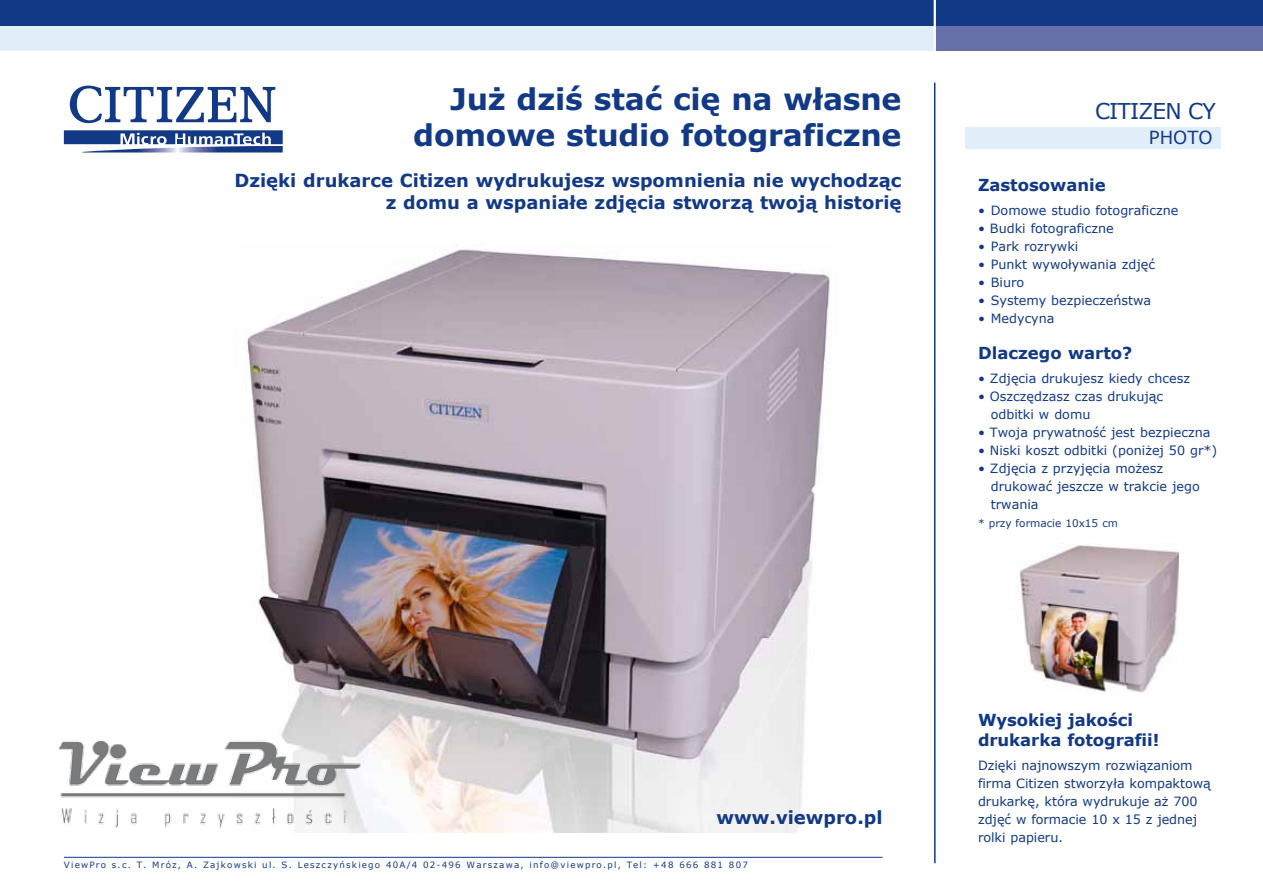
<style>
.page{position:relative;width:1263px;height:893px;background:#fff}
.page>*{position:absolute;margin:0;border:0;box-sizing:border-box;transform-origin:0 0}
.t1{font:700 30px/36px "Verdana";letter-spacing:-.005em;color:#123985;text-align:right}
.t2{font:21.75px "Verdana";letter-spacing:-.04em;color:#123985}
.t3{font:700 18px/21.6px "Verdana";color:#123985;text-align:right}
.t4{font:18px "Verdana";color:#123985}
.t5{font:700 16.5px/19.8px "Verdana";letter-spacing:-.005em;color:#123985}
.t6{font:12.75px/18px "Verdana";color:#123985}
.t7{font:10.5px "Verdana";color:#123985}
.t8{font:8.7px "Verdana";letter-spacing:.14em;color:#123985}
</style>
<div class="page">
<img style="left:246px;top:244px;width:584px;height:589px">
<div style="left:0;top:26px;width:934px;height:25px;background:#e1eef9"></div>
<div style="left:935px;top:26px;width:328px;height:25px;background:#6770a9"></div>
<div style="left:0;top:0;width:934px;height:26px;background:#123985"></div>
<div style="left:934px;top:0;width:329px;height:26px;background:#123985"></div>
<hr style="left:934px;top:83px;width:1px;height:780px;background:#123985">
<hr style="left:934px;top:0;width:2px;height:55px;background:#fff">
<div style="left:965px;top:128px;width:255px;height:21px;background:#e1eef9"></div>
<img style="left:1017px;top:544px;width:161px;height:149px">
<svg style="left:70px;top:86px;width:205px;height:37px"></svg>
<svg style="left:64px;top:130px;width:219px;height:23px"></svg>
<hr style="left:64px;top:857px;width:818px;height:1px;background:#123985">
<img style="left:58px;top:716px;width:346px;height:117px">
<h1 class="t1" style="left:413px;top:80px;width:490px">Już dziś stać cię na własne domowe studio fotograficzne</h1>
<h3 class="t3" style="left:234px;top:170px;width:669px">Dzięki drukarce Citizen wydrukujesz wspomnienia nie wychodząc z domu a wspaniałe zdjęcia stworzą twoją historię</h3>
<h3 class="t3" style="left:717px;top:807px;width:167px">www.viewpro.pl</h3>
<p class="t8" style="left:64px;top:860px;width:685px">ViewPro s.c. T. Mróz, A. Zajkowski ul. S. Leszczyńskiego 40A/4 02-496 Warszawa, info@viewpro.pl, Tel: +48 666 881 807</p>
<h2 class="t2" style="left:1095px;top:97px;width:122px">Citizen CY</h2>
<h3 class="t4" style="left:1149px;top:126px;width:65px">Photo</h3>
<p class="t5" style="left:978px;top:175px;width:129px">Zastosowanie</p>
<p class="t6" style="left:978px;top:202px;width:202px">• Domowe studio fotograficzne</p>
<p class="t6" style="left:978px;top:220px;width:137px">• Budki fotograficzne</p>
<p class="t6" style="left:978px;top:238px;width:102px">• Park rozrywki</p>
<p class="t6" style="left:978px;top:256px;width:178px">• Punkt wywoływania zdjęć</p>
<p class="t6" style="left:978px;top:274px;width:48px">• Biuro</p>
<p class="t6" style="left:978px;top:292px;width:175px">• Systemy bezpieczeństwa</p>
<p class="t6" style="left:978px;top:310px;width:78px">• Medycyna</p>
<p class="t5" style="left:978px;top:343px;width:156px">Dlaczego warto?</p>
<p class="t6" style="left:978px;top:370px;width:213px">• Zdjęcia drukujesz kiedy chcesz</p>
<p class="t6" style="left:991px;top:388px;width:174px;text-indent:-13px">• Oszczędzasz czas drukując odbitki w domu</p>
<p class="t6" style="left:978px;top:424px;width:234px">• Twoja prywatność jest bezpieczna</p>
<p class="t6" style="left:978px;top:442px;width:241px">• Niski koszt odbitki (poniżej 50 gr*)</p>
<p class="t6" style="left:991px;top:460px;width:210px;text-indent:-13px">• Zdjęcia z przyjęcia możesz drukować jeszcze w trakcie jego trwania</p>
<p class="t7" style="left:978px;top:517px;width:141px">* przy formacie 10x15 cm</p>
<p class="t5" style="left:978px;top:711px;width:183px">Wysokiej jakości drukarka fotografii!</p>
<p class="t6" style="left:978px;top:757px;width:234px">Dzięki najnowszym rozwiązaniom firma Citizen stworzyła kompaktową drukarkę, która wydrukuje aż 700 zdjęć w formacie 10 x 15 z jednej rolki papieru.</p>
</div>
